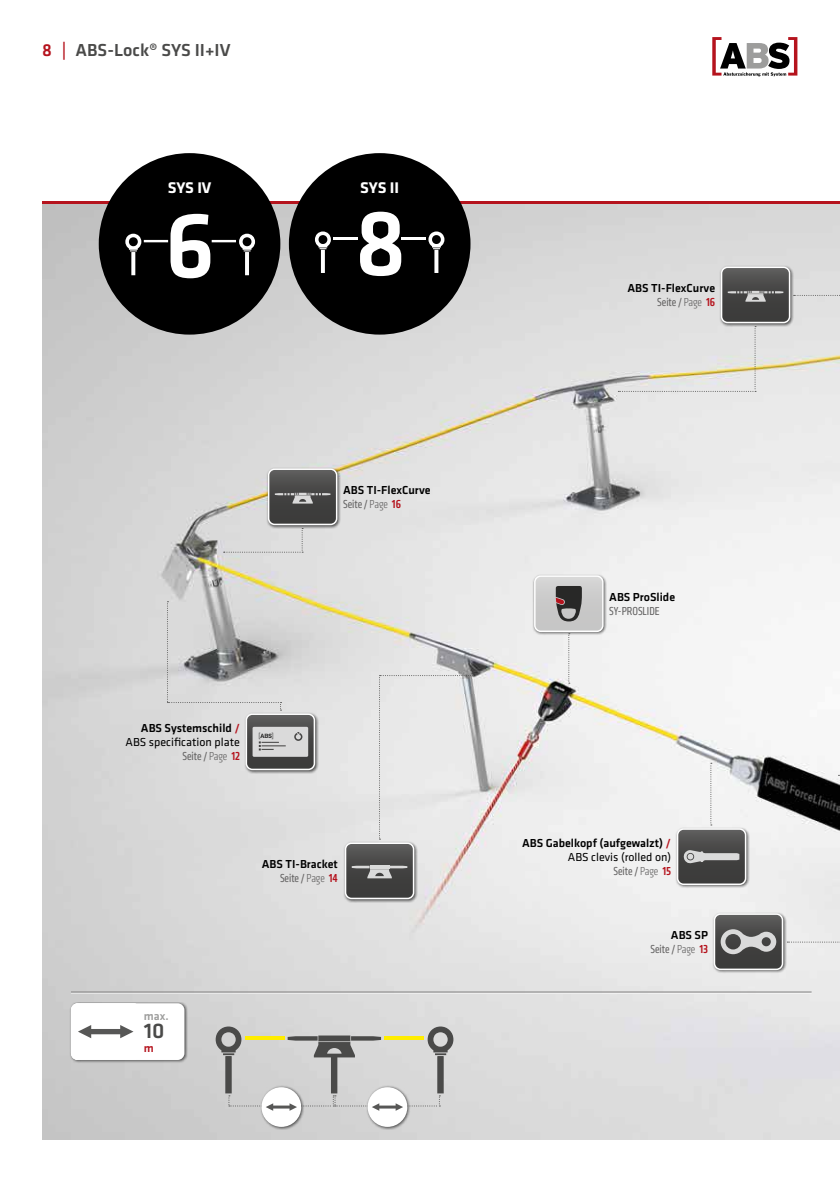
<style>
.page{position:relative;width:840px;height:1191px;background:#fff}
.page>*{position:absolute;margin:0;border:0;box-sizing:border-box;transform-origin:0 0}
.t1{font:500 22px "Klavika Basic";color:#4a4a49}
.t2{font:500 18px "Klavika Basic";color:#4a4a49}
.t3{font:700 16px "Klavika Basic";color:#fff}
.t4{font:500 12px/14px "Klavika Basic";color:#000;text-align:right}
.t5{font:12px "Klavika Condensed";color:#646363}
.t6{font:12px/14px "Klavika Basic";color:#000;text-align:right}
.t7{font:500 12px "Klavika Basic";color:#9d9d9c}
.t8{font:500 12px "Klavika Basic";color:#b5131d}
.s1{color:#b5131d}
.s2{font-weight:300}
.s3{font-weight:500;color:#b5131d}
.s4{font-weight:500}
.s5{font-weight:400}
</style>
<div class="page">
<img style="left:43px;top:204px;width:796px;height:936px">
<hr style="left:43px;top:201px;width:796px;height:3px;background:#b5131d">
<div style="left:244px;top:712px;width:75px;height:61px;background:#000;opacity:.6"></div>
<div style="left:245px;top:713px;width:70px;height:57px;border:2px solid #fff;border-radius:6px"></div>
<div style="left:343px;top:840px;width:75px;height:62px;background:#000;opacity:.6"></div>
<div style="left:344px;top:842px;width:70px;height:57px;border:2px solid #fff;border-radius:6px"></div>
<div style="left:266px;top:467px;width:75px;height:62px;background:#000;opacity:.6"></div>
<div style="left:268px;top:468px;width:69px;height:57px;border:2px solid #fff;border-radius:6px"></div>
<svg style="left:618px;top:267px;width:222px;height:125px;background:#cdccc9"></svg>
<svg style="left:223px;top:469px;width:113px;height:83px;background:#a5a4a2"></svg>
<svg style="left:345px;top:675px;width:128px;height:223px;background:#d4d3d3"></svg>
<svg style="left:167px;top:601px;width:147px;height:168px;background:#c0c0c0"></svg>
<div style="left:260px;top:1085px;width:44px;height:45px;background:#000;opacity:.6"></div>
<div style="left:261px;top:1087px;width:40px;height:39px;background:#fff;border-radius:50%"></div>
<div style="left:366px;top:1085px;width:44px;height:45px;background:#000;opacity:.6"></div>
<div style="left:367px;top:1087px;width:40px;height:39px;background:#fff;border-radius:50%"></div>
<svg style="left:215px;top:1026px;width:238px;height:84px;background:#c4c4c0"></svg>
<hr style="left:71px;top:992px;width:740px;height:1px;background:#fff">
<hr style="left:71px;top:991px;width:740px;height:1px;background:#7c7b7b">
<div style="left:674px;top:826px;width:75px;height:62px;background:#000;opacity:.6"></div>
<div style="left:676px;top:828px;width:70px;height:57px;border:2px solid #fff;border-radius:6px"></div>
<svg style="left:677px;top:763px;width:68px;height:121px"></svg>
<div style="left:711px;top:911px;width:75px;height:62px;background:#000;opacity:.6"></div>
<svg style="left:714px;top:914px;width:126px;height:55px;background:#a6a6a6"></svg>
<div style="left:713px;top:913px;width:69px;height:57px;border:2px solid #fff;border-radius:6px"></div>
<div style="left:532px;top:573px;width:75px;height:62px;background:#000;opacity:.6"></div>
<div style="left:533px;top:575px;width:70px;height:57px;border:2px solid #fff;border-radius:6px"></div>
<svg style="left:534px;top:576px;width:68px;height:107px"></svg>
<svg style="left:712px;top:37px;width:85px;height:39px"></svg>
<svg style="left:99px;top:153px;width:181px;height:181px"></svg>
<div style="left:289px;top:153px;width:181px;height:181px;background:#000;border-radius:50%"></div>
<svg style="left:360px;top:212px;width:41px;height:64px"></svg>
<hr style="left:333px;top:238px;width:24px;height:2px;background:#fff">
<hr style="left:401px;top:238px;width:24px;height:2px;background:#fff">
<svg style="left:315px;top:231px;width:16px;height:42px"></svg>
<svg style="left:428px;top:231px;width:16px;height:42px"></svg>
<div style="left:70px;top:1001px;width:118px;height:62px;background:#000;opacity:.6"></div>
<div style="left:71px;top:1003px;width:113px;height:57px;background:#fff;border-radius:7px"></div>
<svg style="left:71px;top:1003px;width:69px;height:57px"></svg>
<h2 class="t2" style="left:42px;top:38px;width:190px"><span class="s1">8 |</span> ABS-Lock® SYS II+IV</h2>
<h3 class="t3" style="left:167px;top:177px;width:45px">SYS IV</h3>
<h3 class="t3" style="left:360px;top:177px;width:40px">SYS II</h3>
<p class="t4" style="left:343px;top:483px;width:89px">ABS TI-FlexCurve</p>
<p class="t5" style="left:343px;top:497px;width:59px">Seite/ <span class="s2">Page</span> <span class="s3">16</span></p>
<p class="t6" style="left:125px;top:721px;width:116px"><span class="s4">ABS Systemschild</span> <span class="s3">/<br></span>ABS specification plate</p>
<p class="t5" style="left:182px;top:749px;width:59px">Seite/ <span class="s2">Page</span> <span class="s3">12</span></p>
<p class="t4" style="left:262px;top:857px;width:77px">ABS TI-Bracket</p>
<p class="t5" style="left:280px;top:871px;width:59px">Seite/ <span class="s2">Page</span> <span class="s3">14</span></p>
<p class="t7" style="left:144px;top:1008px;width:27px">max.</p>
<h1 class="t1" style="left:144px;top:1016px;width:22px">10</h1>
<p class="t8" style="left:144px;top:1040px;width:11px">m</p>
<p class="t4" style="left:627px;top:281px;width:89px">ABS TI-FlexCurve</p>
<p class="t5" style="left:657px;top:295px;width:59px">Seite/ <span class="s2">Page</span> <span class="s3">16</span></p>
<p class="t4" style="left:609px;top:590px;width:67px">ABS ProSlide</p>
<p class="t5" style="left:609px;top:604px;width:52px">SY-PROSLIDE</p>
<p class="t4" style="left:522px;top:836px;width:150px">ABS Gabelkopf (aufgewalzt) <span class="s1">/<br></span><span class="s5">ABS clevis (rolled on)</span></p>
<p class="t5" style="left:613px;top:864px;width:59px">Seite/ <span class="s2">Page</span> <span class="s3">15</span></p>
<p class="t4" style="left:670px;top:928px;width:39px">ABS SP</p>
<p class="t5" style="left:650px;top:942px;width:59px">Seite/ <span class="s2">Page</span> <span class="s3">13</span></p>
</div>
